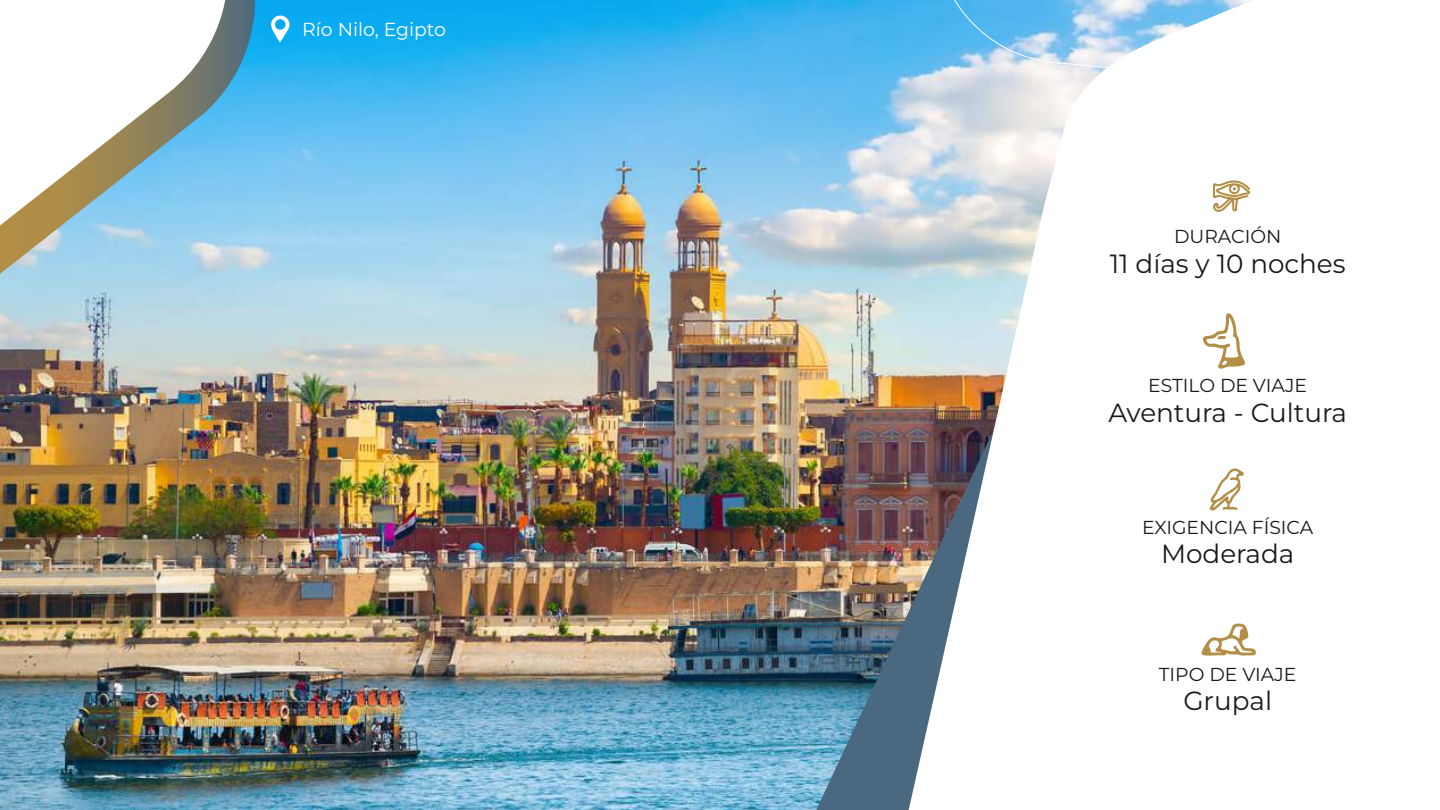
<style>
.page{position:relative;width:1440px;height:810px;background:#fff}
.page>*{position:absolute;margin:0;border:0;box-sizing:border-box;transform-origin:0 0}
.t1{font:26.25px "Montserrat";color:#1a1a1a}
.t2{font:18.9px "Montserrat";color:#fff}
.t3{font:18.75px "Montserrat";color:#1a1a1a}
</style>
<div class="page">
<img style="left:0;top:0;width:908px;height:810px">
<img style="left:747px;top:379px;width:161px;height:431px">
<svg style="left:908px;top:100px;width:169px;height:710px"></svg>
<svg style="left:1209px;top:468px;width:35px;height:43px"></svg>
<svg style="left:1203px;top:313px;width:42px;height:56px"></svg>
<svg style="left:1201px;top:623px;width:55px;height:33px"></svg>
<svg style="left:1213px;top:180px;width:37px;height:32px"></svg>
<svg style="left:0;top:0;width:255px;height:274px"></svg>
<svg style="left:0;top:0;width:241px;height:225px"></svg>
<svg style="left:890px;top:0;width:363px;height:100px"></svg>
<svg style="left:270px;top:16px;width:21px;height:27px"></svg>
<p class="t2" style="left:302px;top:17px;width:145px">Río Nilo, Egipto</p>
<p class="t3" style="left:1174px;top:224px;width:109px">DURACIÓN</p>
<h1 class="t1" style="left:1110px;top:246px;width:237px">11 días y 10 noches</h1>
<p class="t3" style="left:1148px;top:373px;width:160px">ESTILO DE VIAJE</p>
<h1 class="t1" style="left:1108px;top:395px;width:240px">Aventura - Cultura</h1>
<p class="t3" style="left:1142px;top:515px;width:172px">EXIGENCIA FÍSICA</p>
<h1 class="t1" style="left:1161px;top:536px;width:135px">Moderada</h1>
<p class="t3" style="left:1159px;top:662px;width:139px">TIPO DE VIAJE</p>
<h1 class="t1" style="left:1183px;top:683px;width:90px">Grupal</h1>
</div>
